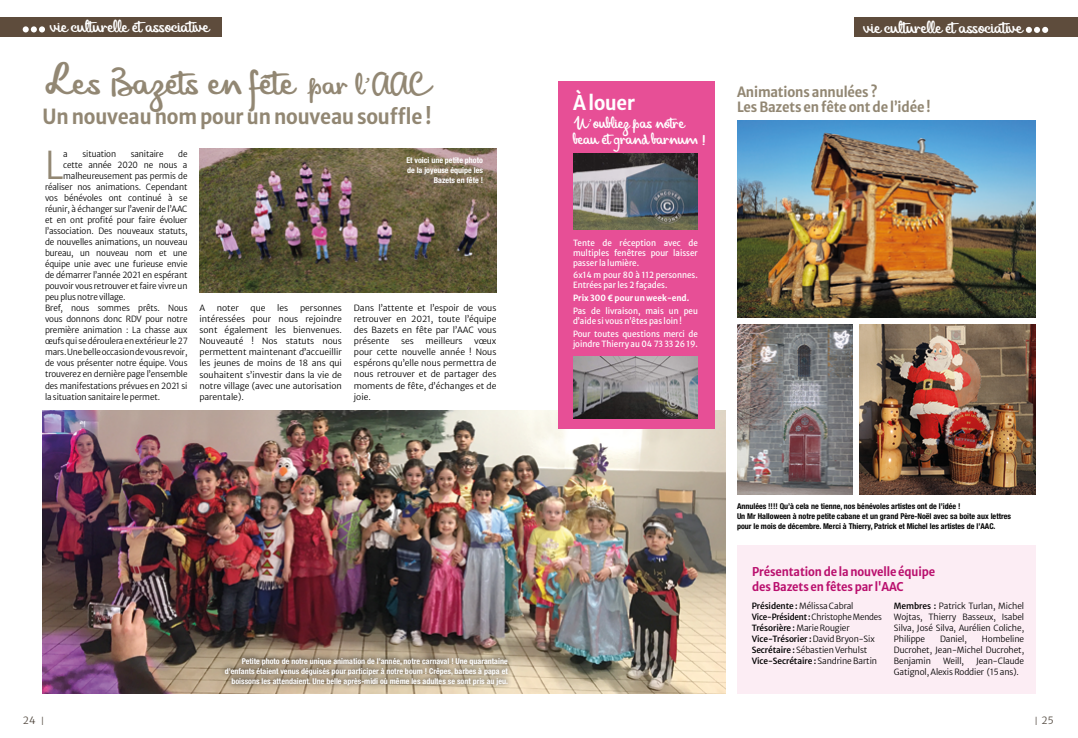
<style>
.page{position:relative;width:1078px;height:738px;background:#fff}
.page>*{position:absolute;margin:0;border:0;box-sizing:border-box;transform-origin:0 0}
.t1{font:38.1px "Merriweather Sans";color:#928773;scale:.95 1}
.t2{font:33.2px "Mandela Script Personal Use";color:#928773;scale:1.29 1}
.t3{font:700 20.7px "Merriweather Sans";letter-spacing:-.01em;color:#928773;scale:.92 1}
.t4{font:700 20px "Merriweather Sans";letter-spacing:-.01em;color:#fff;scale:.92 1}
.t5{font:16px "Mandela Script Personal Use";letter-spacing:-.01em;color:#fff;scale:1.25 1}
.t6{font:15px/16px "Mandela Script Personal Use";letter-spacing:-.01em;color:#fff;scale:1.2 1}
.t7{font:700 14px/15px "Merriweather Sans";letter-spacing:-.01em;color:#928773;scale:.92 1}
.t8{font:700 12px/15px "Merriweather Sans";letter-spacing:-.01em;color:#ba106e;scale:.92 1}
.t9{font:10px "Merriweather Sans";color:#524940}
.t10{font:8.5px/11px "Merriweather Sans";letter-spacing:-.01em;color:#000;text-align:justify}
.t11{font:8.5px "Merriweather Sans";letter-spacing:-.01em;color:#000;scale:.95 1}
.t12{font:8.5px/10px "Merriweather Sans";color:#fff;scale:.94 1}
.t13{font:700 8.5px "Merriweather Sans";color:#fff;scale:.94 1}
.t14{font:700 condensed 8px/10px "Helvetica Neue LT Std";color:#fff;text-align:right}
.t15{font:700 condensed 8px/10px "Helvetica Neue LT Std";color:#000}
.s1{font-size:27.5px}
.s2{font-weight:500}
.s3{font-family:"Raleway";font-size:11.7px}
</style>
<div class="page">
<img style="left:42px;top:410px;width:683px;height:283px">
<img style="left:737px;top:121px;width:298px;height:196px">
<img style="left:859px;top:324px;width:176px;height:170px">
<img style="left:737px;top:324px;width:115px;height:170px">
<div style="left:558px;top:81px;width:157px;height:347px;background:#e74f96"></div>
<img style="left:573px;top:154px;width:124px;height:76px">
<img style="left:573px;top:356px;width:124px;height:62px">
<div style="left:736px;top:545px;width:299px;height:148px;background:#fcedf4"></div>
<div style="left:220px;top:652px;width:293px;height:38px;background:#000;opacity:.75"></div>
<img style="left:200px;top:149px;width:296px;height:143px">
<div style="left:854px;top:17px;width:223px;height:20px;background:#5e4c3c"></div>
<div style="left:0;top:17px;width:221px;height:19px;background:#5e4c3c"></div>
<svg style="left:23px;top:26px;width:22px;height:6px"></svg>
<svg style="left:1025px;top:27px;width:22px;height:6px"></svg>
<h3 class="t5" style="left:50px;top:18px;width:128px">vie culturelle etassociative</h3>
<h3 class="t5" style="left:863px;top:18px;width:128px">vie culturelle etassociative</h3>
<h2 class="t2" style="left:44px;top:63px;width:302px">Les Bazets en fête <span class="s1">par l'AAC</span></h2>
<h3 class="t3" style="left:43px;top:98px;width:424px">Un nouveau nom pour un nouveau souffle !</h3>
<h1 class="t1" style="left:45px;top:132px;width:21px">L</h1>
<p class="t11" style="left:63px;top:146px;width:6px">a</p>
<p class="t11" style="left:82px;top:146px;width:37px">situation</p>
<p class="t11" style="left:131px;top:146px;width:36px">sanitaire</p>
<p class="t11" style="left:178px;top:146px;width:11px">de</p>
<p class="t11" style="left:63px;top:157px;width:132px">cette année 2020 ne nous a</p>
<p class="t11" style="left:63px;top:168px;width:132px">malheureusement pas permis de</p>
<p class="t11" style="left:45px;top:179px;width:151px">réaliser nos animations. Cependant</p>
<p class="t11" style="left:45px;top:190px;width:151px">vos bénévoles ont continué à se</p>
<p class="t11" style="left:45px;top:201px;width:151px">réunir, à échanger sur l’avenir de l’AAC</p>
<p class="t11" style="left:45px;top:212px;width:151px">et en ont profité pour faire évoluer</p>
<p class="t11" style="left:45px;top:223px;width:151px">l’association. Des nouveaux statuts,</p>
<p class="t11" style="left:45px;top:234px;width:151px">de nouvelles animations, un nouveau</p>
<p class="t11" style="left:45px;top:245px;width:151px">bureau, un nouveau nom et une</p>
<p class="t11" style="left:45px;top:256px;width:151px">équipe unie avec une furieuse envie</p>
<p class="t11" style="left:45px;top:267px;width:151px">de démarrer l’année 2021 en espérant</p>
<p class="t11" style="left:45px;top:278px;width:151px">pouvoir vous retrouver et faire vivre un</p>
<p class="t11" style="left:45px;top:289px;width:86px">peu plus notre village.</p>
<p class="t11" style="left:45px;top:300px;width:151px">Bref, nous sommes prêts. Nous</p>
<p class="t11" style="left:45px;top:311px;width:151px">vous donnons donc RDV pour notre</p>
<p class="t11" style="left:45px;top:322px;width:151px">première animation : La chasse aux</p>
<p class="t11" style="left:45px;top:333px;width:152px">œufs qui se déroulera en extérieur le 27</p>
<p class="t11" style="left:45px;top:344px;width:151px">mars. Une belle occasion de vous revoir,</p>
<p class="t11" style="left:45px;top:355px;width:151px">de vous présenter notre équipe. Vous</p>
<p class="t11" style="left:45px;top:366px;width:151px">trouverez en dernière page l’ensemble</p>
<p class="t11" style="left:45px;top:377px;width:151px">des manifestations prévues en 2021 si</p>
<p class="t11" style="left:45px;top:388px;width:123px">la situation sanitaire le permet.</p>
<p class="t14" style="left:406px;top:155px;width:78px">Et voici une petite photo de la joyeuse équipe les<br>Bazets en fête !</p>
<p class="t10" style="left:199px;top:301px;width:144px;text-indent:100px">personnes intéressées pour nous rejoindre sont également les bienvenues.<br>Nouveauté ! Nos statuts nous permettent maintenant d’accueillir les jeunes de moins de 18 ans qui souhaitent s’investir dans la vie de notre village (avec une autorisation parentale).</p>
<p class="t10" style="left:354px;top:301px;width:144px">Dans l’attente et l’espoir de vous retrouver en 2021, toute l’équipe des Bazets en fête par l’AAC vous présente</p>
<p class="t10" style="left:199px;top:301px;width:7px">A</p>
<p class="t10" style="left:217px;top:301px;width:24px">noter</p>
<p class="t10" style="left:250px;top:301px;width:16px">que</p>
<p class="t10" style="left:277px;top:301px;width:13px">les</p>
<p class="t10" style="left:401px;top:334px;width:14px">ses</p>
<p class="t10" style="left:425px;top:334px;width:39px">meilleurs</p>
<p class="t10" style="left:354px;top:334px;width:144px;text-indent:120px">vœux pour cette nouvelle année ! Nous espérons qu’elle nous permettra de nous retrouver et de partager des moments de fête, d’échanges et de joie.</p>
<p class="t14" style="left:225px;top:655px;width:285px">Petite photo de notre unique animation de l’année, notre carnaval ! Une quarantaine d’enfants étaient venus déguisés pour participer à notre boum ! Crêpes, barbes à papa et boissons les attendaient. Une belle après-midi où même les adultes se sont pris au jeu.</p>
<h3 class="t4" style="left:573px;top:85px;width:69px">À louer</h3>
<h3 class="t6" style="left:573px;top:115px;width:112px">N’oubliez pas notre beau et grand barnum !</h3>
<h3 class="t7" style="left:736px;top:83px;width:212px">Animations annulées ?<br>Les Bazets en fête ont de l’idée !</h3>
<p class="t12" style="left:573px;top:236px;width:134px;text-align:justify">Tente de réception avec de multiples fenêtres pour laisser passer la lumière.</p>
<p class="t12" style="left:573px;top:269px;width:134px">6x14 m pour 80 à 112 personnes.<br>Entrées par les 2 façades.</p>
<p class="t13" style="left:573px;top:290px;width:125px">Prix 300 € pour un week-end.</p>
<p class="t12" style="left:573px;top:305px;width:134px">Pas de livraison, mais un peu d’aide si vous n’êtes pas loin !</p>
<p class="t12" style="left:573px;top:328px;width:134px">Pour toutes questions merci de joindre Thierry au 04 73 33 26 19.</p>
<p class="t15" style="left:736px;top:500px;width:275px">Annulées !!!! Qu’à cela ne tienne, nos bénévoles artistes ont de l’idée !<br>Un Mr Halloween à notre petite cabane et un grand Père-Noël avec sa boite aux lettres pour le mois de décembre. Merci à Thierry, Patrick et Michel les artistes de l’AAC.</p>
<h3 class="t8" style="left:752px;top:562px;width:200px">Présentation de la nouvelle équipe des Bazets en fêtes par l'AAC</h3>
<p class="t10" style="left:751px;top:598px;width:132px;text-align:left"><span class="s2">Présidente :</span> Mélissa Cabral<br><span class="s2">Vice-Président :</span> Christophe Mendes<br><span class="s2">Trésorière :</span> Marie Rougier<br><span class="s2">Vice-Trésorier :</span> David Bryon-Six<br><span class="s2">Secrétaire :</span> Sébastien Verhulst<br><span class="s2">Vice-Secrétaire :</span> Sandrine Bartin</p>
<p class="t10" style="left:893px;top:598px;width:132px"><span class="s2">Membres :</span> Patrick Turlan, Michel Wojtas, Thierry Basseux, Isabel Silva, José Silva, Aurélien Coliche, Philippe</p>
<p class="t10" style="left:893px;top:631px;width:132px;text-indent:88px">Hombeline Ducrohet, Jean-Michel Ducrohet, Benjamin</p>
<p class="t10" style="left:939px;top:631px;width:28px">Daniel,</p>
<p class="t10" style="left:893px;top:653px;width:132px;text-indent:82px">Jean-Claude<br>Gatignol, Alexis Roddier (15 ans).</p>
<p class="t10" style="left:942px;top:653px;width:22px">Weill,</p>
<p class="t9" style="left:23px;top:711px;width:23px">24 <span class="s3">I</span></p>
<p class="t9" style="left:1034px;top:711px;width:20px"><span class="s3">I</span> 25</p>
</div>
